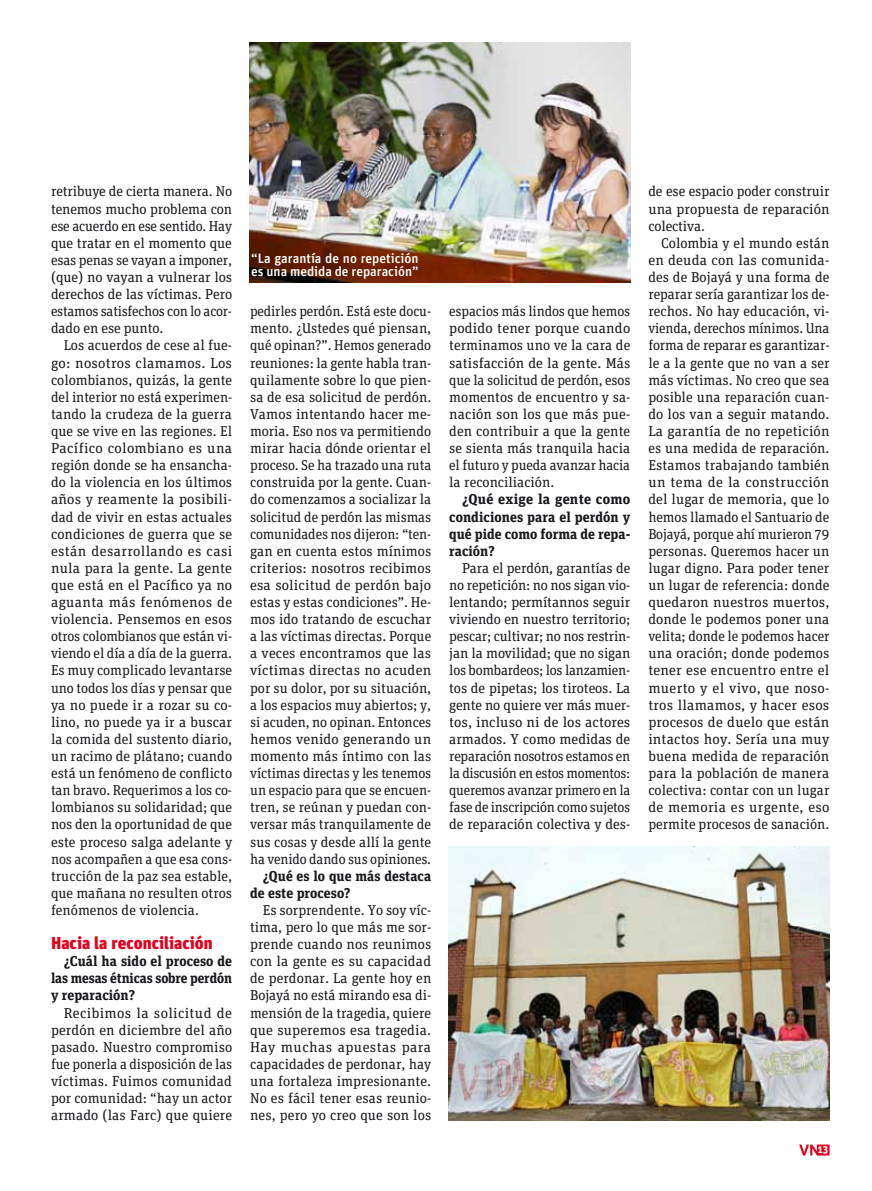
<style>
.page{position:relative;width:872px;height:1191px;background:#fff}
.page>*{position:absolute;margin:0;border:0;box-sizing:border-box;transform-origin:0 0}
.t1{font:900 17.25px "Unit OT";color:#e2001a}
.t2{font:14.25px/17.1px "Unit Slab OT";color:#1a171c;text-align:justify}
.t3{font:700 14.25px/17.1px "Unit Slab OT";color:#1a171c;text-align:justify}
.t4{font:500 13.5px/13.5px "Unit OT";color:#fff}
.t5{font:700 10.5px "Unit Rounded OT";color:#fff}
</style>
<div class="page">
<svg style="left:799px;top:1144px;width:30px;height:11px"></svg>
<img style="left:249px;top:43px;width:381px;height:239px">
<img style="left:449px;top:846px;width:380px;height:274px">
<p class="t2" style="left:51px;top:183px;width:183px">retribuye de cierta manera. no tenemos mucho problema con ese acuerdo en ese sentido. Hay que tratar en el momento que esas penas se vayan a imponer, (que) no vayan a vulnerar los derechos de las víctimas. pero estamos satisfechos con lo acor&shy;dado en ese punto.</p>
<p class="t2" style="left:51px;top:337px;width:183px;text-indent:13px">los acuerdos de cese al fue&shy;go: nosotros clamamos. los colombianos, quizás, la gente del interior no está experimen&shy;tando la crudeza de la guerra que se vive en las regiones. el pacífico colombiano es una región donde se ha ensancha&shy;do la violencia en los últimos años y reamente la posibili&shy;dad de vivir en estas actuales condiciones de guerra que se están desarrollando es casi nula para la gente. la gente que está en el pacífico ya no aguanta más fenómenos de violencia. pensemos en esos otros colombianos que están vi&shy;viendo el día a día de la guerra. es muy complicado levantarse uno todos los días y pensar que ya no puede ir a rozar su co&shy;lino, no puede ya ir a buscar la comida del sustento diario, un racimo de plátano; cuando está un fenómeno de conflicto tan bravo. requerimos a los co&shy;lombianos su solidaridad; que nos den la oportunidad de que este proceso salga adelante y nos acompañen a que esa cons&shy;trucción de la paz sea estable, que mañana no resulten otros fenómenos de violencia.</p>
<p class="t1" style="left:51px;top:932px;width:163px">Hacia la reconciliación</p>
<p class="t3" style="left:51px;top:952px;width:183px;text-indent:13px">¿Cuál ha sido el proceso de las mesas étnicas sobre perdón y reparación?</p>
<p class="t2" style="left:51px;top:1003px;width:183px;text-indent:13px">recibimos la solicitud de perdón en diciembre del año pasado. nuestro compromiso fue ponerla a disposición de las víctimas. Fuimos comunidad por comunidad: “hay un actor armado (las Farc) que quiere</p>
<p class="t4" style="left:251px;top:251px;width:169px">“La garantía de no repetición es una medida de reparación”</p>
<p class="t2" style="left:250px;top:302px;width:183px">pedirles perdón. está este docu&shy;mento. ¿ustedes qué piensan, qué opinan?”. Hemos generado reuniones: la gente habla tran&shy;quilamente sobre lo que pien&shy;sa de esa solicitud de perdón.<br>Vamos intentando hacer me&shy;moria. eso nos va permitiendo mirar hacia dónde orientar el proceso. se ha trazado una ruta construida por la gente. Cuan&shy;do comenzamos a socializar la solicitud de perdón las mismas comunidades nos dijeron: “ten&shy;gan en cuenta estos mínimos criterios: nosotros recibimos esa solicitud de perdón bajo estas y estas condiciones”. He&shy;mos ido tratando de escuchar a las víctimas directas. porque a veces encontramos que las víctimas directas no acuden por su dolor, por su situación, a los espacios muy abiertos; y, si acuden, no opinan. entonces hemos venido generando un momento más íntimo con las víctimas directas y les tenemos un espacio para que se encuen&shy;tren, se reúnan y puedan con&shy;versar más tranquilamente de sus cosas y desde allí la gente ha venido dando sus opiniones.</p>
<p class="t3" style="left:250px;top:867px;width:183px;text-indent:13px">¿Qué es lo que más destaca de este proceso?</p>
<p class="t2" style="left:250px;top:901px;width:183px;text-indent:13px">es sorprendente. Yo soy víc&shy;tima, pero lo que más me sor&shy;prende cuando nos reunimos con la gente es su capacidad de perdonar. la gente hoy en Bojayá no está mirando esa di&shy;mensión de la tragedia, quiere que superemos esa tragedia.<br>Hay muchas apuestas para capacidades de perdonar, hay una fortaleza impresionante. no es fácil tener esas reunio&shy;nes, pero yo creo que son los</p>
<p class="t2" style="left:449px;top:302px;width:183px">espacios más lindos que hemos podido tener porque cuando terminamos uno ve la cara de satisfacción de la gente. Más que la solicitud de perdón, esos momentos de encuentro y sa&shy;nación son los que más pue&shy;den contribuir a que la gente se sienta más tranquila hacia el futuro y pueda avanzar hacia la reconciliación.</p>
<p class="t3" style="left:449px;top:490px;width:183px;text-indent:13px">¿Qué exige la gente como condiciones para el perdón y qué pide como forma de repa&shy;ración?</p>
<p class="t2" style="left:449px;top:559px;width:183px;text-indent:13px">para el perdón, garantías de no repetición: no nos sigan vio&shy;lentando; permítannos seguir viviendo en nuestro territorio; pescar; cultivar; no nos restrin&shy;jan la movilidad; que no sigan los bombardeos; los lanzamien&shy;tos de pipetas; los tiroteos. la gente no quiere ver más muer&shy;tos, incluso ni de los actores armados. Y como medidas de reparación nosotros estamos en la discusión en estos momentos: queremos avanzar primero en la fase de inscripción como sujetos de reparación colectiva y des-</p>
<p class="t2" style="left:648px;top:183px;width:183px">de ese espacio poder construir una propuesta de reparación colectiva.</p>
<p class="t2" style="left:648px;top:234px;width:183px;text-indent:13px">Colombia y el mundo están en deuda con las comunida&shy;des de Bojayá y una forma de reparar sería garantizar los de&shy;rechos. no hay educación, vi&shy;vienda, derechos mínimos. una forma de reparar es garantizar&shy;le a la gente que no van a ser más víctimas. no creo que sea posible una reparación cuan&shy;do los van a seguir matando. la garantía de no repetición es una medida de reparación. estamos trabajando también un tema de la construcción del lugar de memoria, que lo hemos llamado el santuario de Bojayá, porque ahí murieron 79 personas. Queremos hacer un lugar digno. para poder tener un lugar de referencia: donde quedaron nuestros muertos, donde le podemos poner una velita; donde le podemos hacer una oración; donde podemos tener ese encuentro entre el muerto y el vivo, que noso&shy;tros llamamos, y hacer esos procesos de duelo que están intactos hoy. sería una muy buena medida de reparación para la población de manera colectiva: contar con un lugar de memoria es urgente, eso permite procesos de sanación.</p>
<p class="t5" style="left:818px;top:1143px;width:12px">13</p>
</div>
